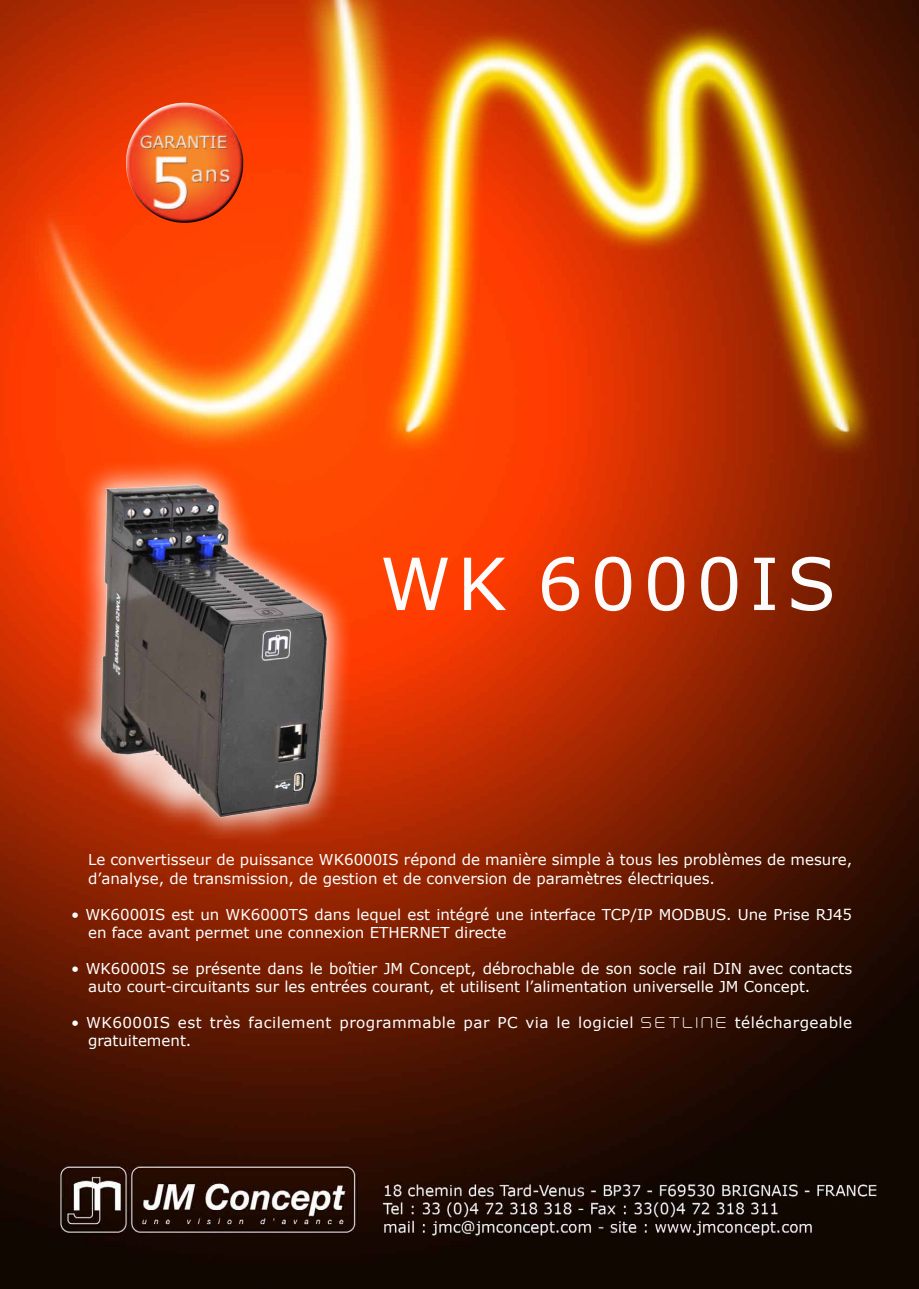
<style>
.page{position:relative;width:919px;height:1289px;background:#fff}
.page>*{position:absolute;margin:0;border:0;box-sizing:border-box;transform-origin:0 0}
.t1{font:72px "Verdana";letter-spacing:.1em;color:#fcfcfc}
.t2{font:15px/18px "Verdana";color:#fff}
.t3{font:15px/18px "Verdana";letter-spacing:.03em;color:#fff}
.s1{font-family:"Neogrey";font-size:13.5px}
</style>
<div class="page">
<img style="left:0;top:0;width:918px;height:1288px">
<img style="left:119px;top:98px;width:130px;height:133px">
<div style="left:122px;top:99px;width:115px;height:95px;background:#fff;opacity:.75"></div>
<div style="left:128px;top:122px;width:119px;height:105px;background:#231f20;opacity:.75"></div>
<div style="left:52px;top:455px;width:298px;height:386px;background:#fff;opacity:.83"></div>
<img style="left:81px;top:476px;width:265px;height:343px">
<h1 class="t1" style="left:380px;top:538px;width:457px">WK 6000IS</h1>
<p class="t2" style="left:88px;top:850px;width:765px">Le convertisseur de puissance WK6000IS répond de manière simple à tous les problèmes de mesure, d’analyse, de transmission, de gestion et de conversion de paramètres électriques.</p>
<p class="t2" style="left:88px;top:904px;width:765px;text-indent:-17px">• WK6000IS est un WK6000TS dans lequel est intégré une interface TCP/IP MODBUS. Une Prise RJ45 en face avant permet une connexion ETHERNET directe</p>
<p class="t2" style="left:88px;top:958px;width:765px;text-indent:-17px">• WK6000IS se présente dans le boîtier JM Concept, débrochable de son socle rail DIN avec contacts auto court-circuitants sur les entrées courant, et utilisent l’alimentation universelle JM Concept.</p>
<p class="t3" style="left:88px;top:1012px;width:765px;text-indent:-17px">• WK6000IS est très facilement programmable par PC via le logiciel <span class="s1">S E T L I N E</span> téléchargeable gratuitement.</p>
</div>
